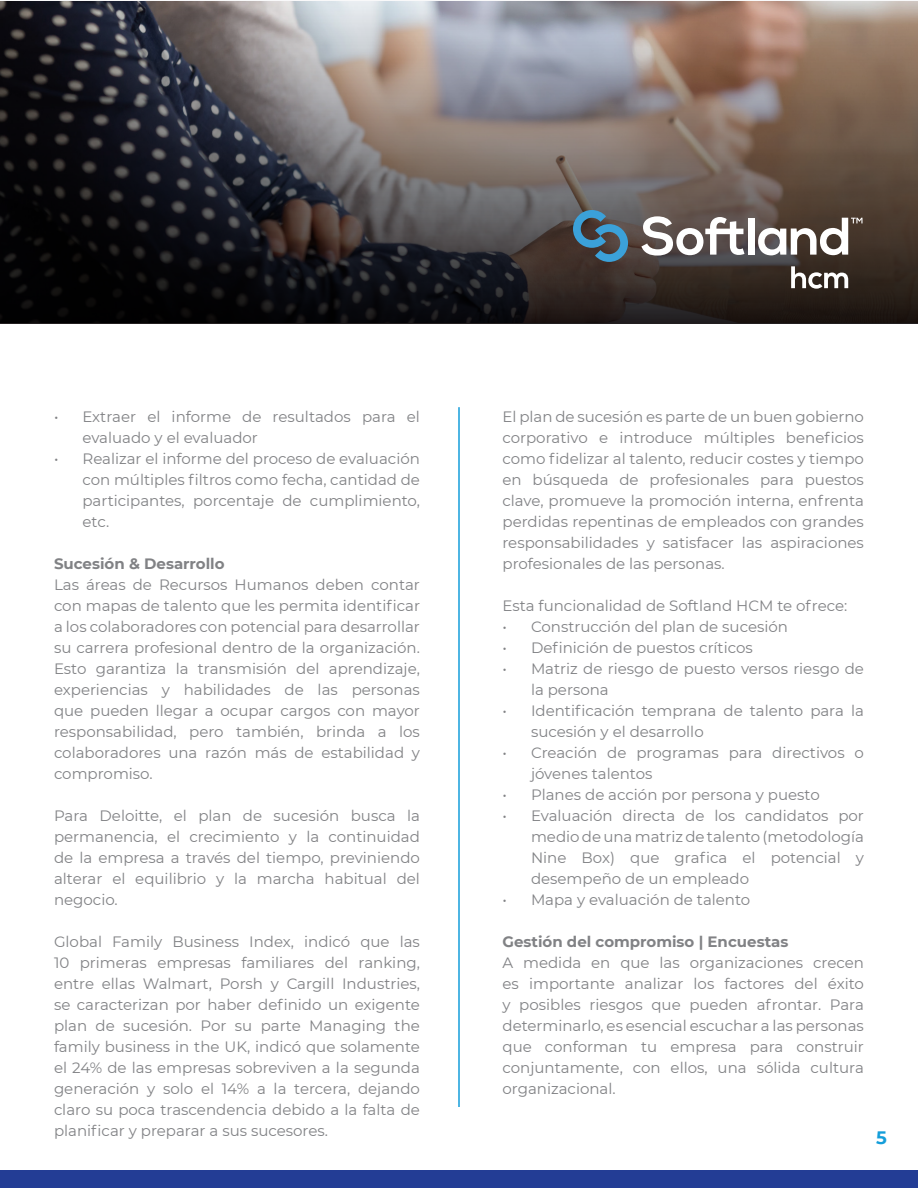
<style>
.page{position:relative;width:918px;height:1188px;background:#fff}
.page>*{position:absolute;margin:0;border:0;box-sizing:border-box;transform-origin:0 0}
.t1{font:700 18px "Montserrat";color:#159eda}
.t2{font:15px/21px "Montserrat";color:#818285;text-align:justify}
.t3{font:700 15px "Montserrat";color:#818285}
</style>
<div class="page">
<svg style="left:0;top:1px;width:918px;height:323px;background:#564f4e"></svg>
<div style="left:0;top:1171px;width:918px;height:17px;background:#233d95"></div>
<hr style="left:458px;top:407px;width:2px;height:700px;background:#159eda">
<svg style="left:791px;top:266px;width:57px;height:23px"></svg>
<svg style="left:641px;top:216px;width:104px;height:40px"></svg>
<div style="left:748px;top:218px;width:6px;height:37px;background:#fff"></div>
<svg style="left:758px;top:218px;width:104px;height:37px"></svg>
<svg style="left:573px;top:210px;width:55px;height:52px;background:#47677a"></svg>
<p class="t2" style="left:82px;top:405px;width:339px;text-indent:-28px">• Extraer el informe de resultados para el evaluado y el evaluador</p>
<p class="t2" style="left:82px;top:447px;width:339px;text-indent:-28px">• Realizar el informe del proceso de evaluación con múltiples filtros como fecha, cantidad de participantes, porcentaje de cumplimiento, etc.</p>
<p class="t3" style="left:54px;top:553px;width:172px">Sucesión &amp; Desarrollo</p>
<p class="t2" style="left:54px;top:573px;width:368px">Las áreas de Recursos Humanos deben contar con mapas de talento que les permita identificar a los colaboradores con potencial para desarrollar su carrera profesional dentro de la organización.<br>Esto garantiza la transmisión del aprendizaje, experiencias y habilidades de las personas que pueden llegar a ocupar cargos con mayor responsabilidad, pero también, brinda a los colaboradores una razón más de estabilidad y compromiso.</p>
<p class="t2" style="left:54px;top:804px;width:368px">Para Deloitte, el plan de sucesión busca la permanencia, el crecimiento y la continuidad de la empresa a través del tiempo, previniendo alterar el equilibrio y la marcha habitual del negocio.</p>
<p class="t2" style="left:54px;top:930px;width:367px">Global Family Business Index, indicó que las 10 primeras empresas familiares del ranking, entre ellas Walmart, Porsh y Cargill Industries, se caracterizan por haber definido un exigente plan de sucesión. Por su parte Managing the family business in the UK, indicó que solamente el 24% de las empresas sobreviven a la segunda generación y solo el 14% a la tercera, dejando claro su poca trascendencia debido a la falta de planificar y preparar a sus sucesores.</p>
<p class="t2" style="left:502px;top:405px;width:363px">El plan de sucesión es parte de un buen gobierno corporativo e introduce múltiples beneficios como fidelizar al talento, reducir costes y tiempo en búsqueda de profesionales para puestos clave, promueve la promoción interna, enfrenta perdidas repentinas de empleados con grandes responsabilidades y satisfacer las aspiraciones profesionales de las personas.</p>
<p class="t2" style="left:502px;top:594px;width:346px">Esta funcionalidad de Softland HCM te ofrece:</p>
<p class="t2" style="left:502px;top:615px;width:287px">• Construcción del plan de sucesión</p>
<p class="t2" style="left:502px;top:636px;width:252px">• Definición de puestos críticos</p>
<p class="t2" style="left:531px;top:657px;width:335px;text-indent:-28px">• Matriz de riesgo de puesto versos riesgo de la persona</p>
<p class="t2" style="left:531px;top:699px;width:334px;text-indent:-28px">• Identificación temprana de talento para la sucesión y el desarrollo</p>
<p class="t2" style="left:531px;top:741px;width:334px;text-indent:-28px">• Creación de programas para directivos o jóvenes talentos</p>
<p class="t2" style="left:502px;top:783px;width:319px">• Planes de acción por persona y puesto</p>
<p class="t2" style="left:531px;top:804px;width:335px;text-indent:-28px">• Evaluación directa de los candidatos por medio de una matriz de talento (metodología Nine Box) que grafica el potencial y desempeño de un empleado</p>
<p class="t2" style="left:502px;top:888px;width:249px">• Mapa y evaluación de talento</p>
<p class="t3" style="left:502px;top:931px;width:287px">Gestión del compromiso | Encuestas</p>
<p class="t2" style="left:502px;top:951px;width:363px">A medida en que las organizaciones crecen es importante analizar los factores del éxito y posibles riesgos que pueden afrontar. Para determinarlo, es esencial escuchar a las personas que conforman tu empresa para construir conjuntamente, con ellos, una sólida cultura organizacional.</p>
<p class="t1" style="left:876px;top:1125px;width:12px">5</p>
</div>
